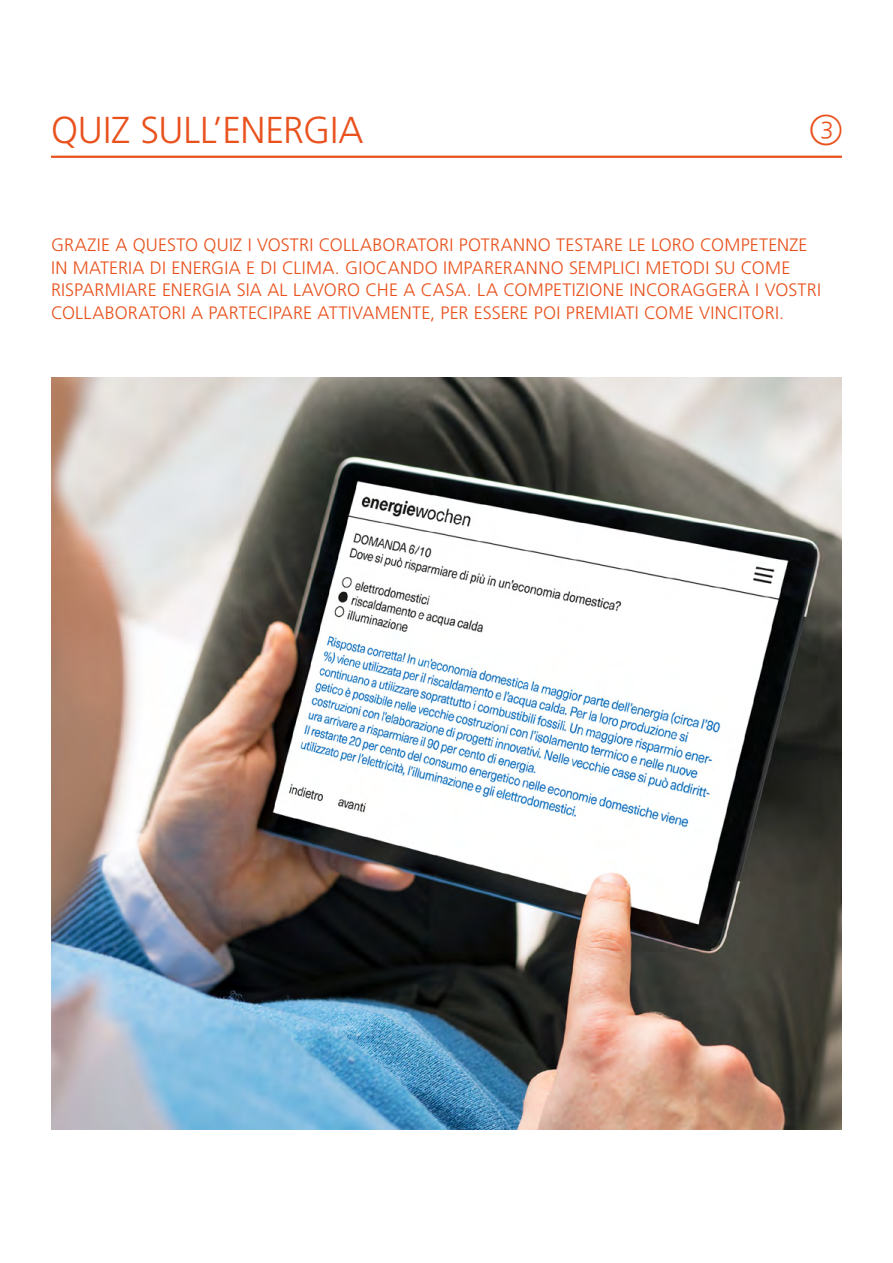
<style>
.page{position:relative;width:893px;height:1263px;background:#fff}
.page>*{position:absolute;margin:0;border:0;box-sizing:border-box;transform-origin:0 0}
.t1{font:300 37.5px "Frutiger LT Std";letter-spacing:-.005em;color:#e9511d}
.t2{font:300 37.5px "Energiewochen Modulnummern";color:#e9511d}
.t3{font:300 18px/22.5px "Frutiger LT Std";letter-spacing:.01em;color:#e9511d}
</style>
<div class="page">
<hr style="left:51px;top:156px;width:791px;height:2px;background:#e9511d">
<img style="left:51px;top:378px;width:791px;height:751px">
<h1 class="t1" style="left:51px;top:109px;width:314px">QUIZ SULL’ENERGIA</h1>
<h1 class="t2" style="left:810px;top:108px;width:33px">3</h1>
<p class="t3" style="left:51px;top:234px;width:771px">GRAZIE A QUESTO QUIZ I VOSTRI COLLABORATORI POTRANNO TESTARE LE LORO COMPETENZE IN MATERIA DI ENERGIA E DI CLIMA. GIOCANDO IMPARERANNO SEMPLICI METODI SU COME RISPARMIARE ENERGIA SIA AL LAVORO CHE A CASA. LA COMPETIZIONE INCORAGGERÀ I VOSTRI COLLABORATORI A PARTECIPARE ATTIVAMENTE, PER ESSERE POI PREMIATI COME VINCITORI.</p>
</div>
